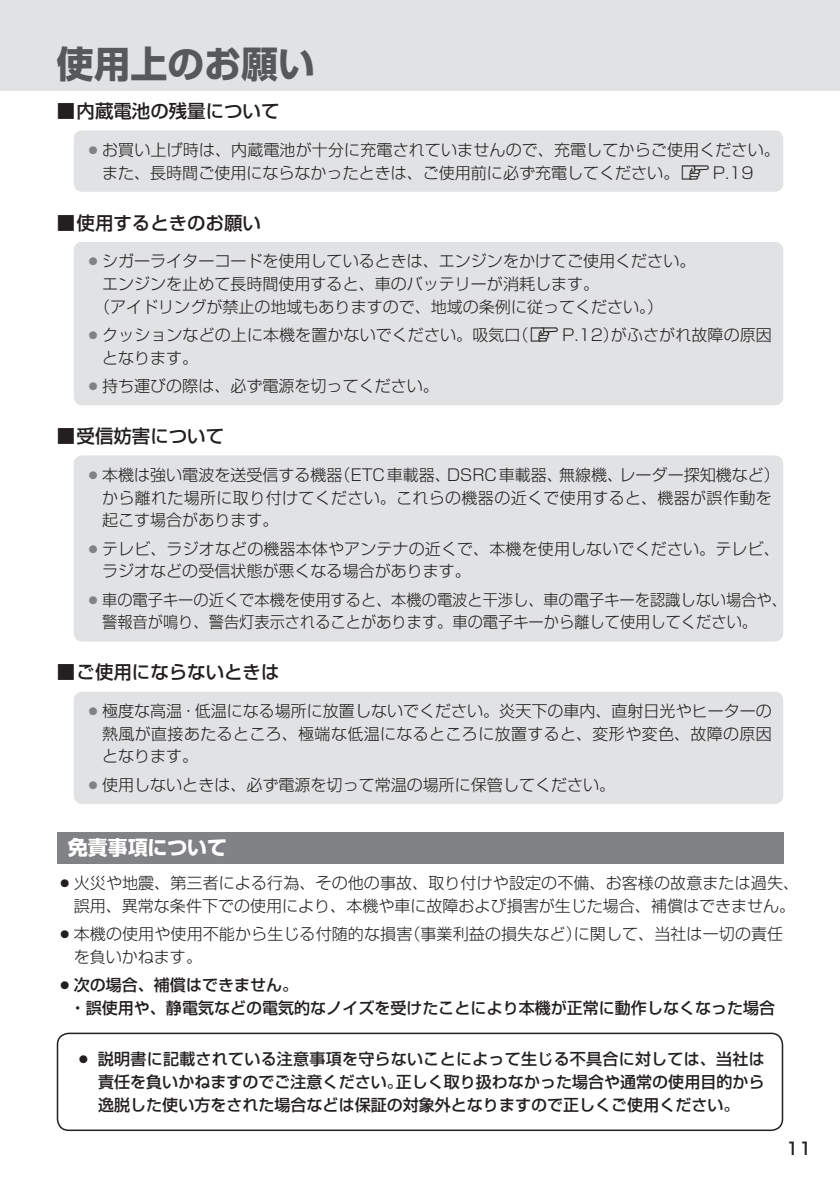
<style>
.page{position:relative;width:840px;height:1191px;background:#fff}
.page>*{position:absolute;margin:0;border:0;box-sizing:border-box;transform-origin:0 0}
.t1{font:36.8px "Shin Go Pro Bold 90 msp RKSJ H";color:#57585a}
.t2{font:19.8px "Shin Go Pro Bold 90 msp RKSJ H";color:#fff}
.t3{font:18.4px "Shin Go Pro Medium 90 msp RKSJ H";color:#231f20}
.t4{font:17px "Shin Go Pro Medium 90 msp RKSJ H";color:#231f20}
.t5{font:16px/22.6px "Shin Go Pro Light 90 msp RKSJ H";color:#231f20}
.t6{font:16px/22.6px "Shin Go Pro Medium 90 msp RKSJ H";color:#231f20;text-align:justify}
.t7{font:16px/22.6px "Shin Go Pro Light 90 msp RKSJ H";color:#231f20;scale:.95 1}
.s1{color:#808285}
.s2{font-family:"MC1";font-size:14.2px}
</style>
<div class="page">
<div style="left:0;top:0;width:839px;height:91px;background:#e1e2e4"></div>
<div style="left:74px;top:130px;width:708px;height:62px;background:#e1e2e4;border-radius:9px"></div>
<div style="left:74px;top:242px;width:708px;height:163px;background:#e1e2e4;border-radius:9px"></div>
<div style="left:74px;top:455px;width:708px;height:186px;background:#e1e2e4;border-radius:9px"></div>
<div style="left:74px;top:691px;width:708px;height:113px;background:#e1e2e4;border-radius:9px"></div>
<div style="left:57px;top:1032px;width:725px;height:99px;border:2px solid #231f20;border-radius:11px"></div>
<div style="left:57px;top:832px;width:725px;height:31px;background:#808285"></div>
<h1 class="t1" style="left:57px;top:50px;width:259px">使用上のお願い</h1>
<p class="t3" style="left:57px;top:104px;width:224px">■内蔵電池の残量について</p>
<p class="t5" style="left:85px;top:141px;width:695px;text-align:center"><span class="s1">○</span>お買い上げ時は、内蔵電池が十分に充電されていませんので、充電してからご使用ください。また、長時間ご使用にならなかったときは、ご使用前に必ず充電してください。<span class="s2">z</span>P.19</p>
<p class="t3" style="left:57px;top:216px;width:206px">■使用するときのお願い</p>
<p class="t5" style="left:85px;top:252px;width:611px"><span class="s1">○</span>シガーライターコードを使用しているときは、エンジンをかけてご使用ください。</p>
<p class="t5" style="left:102px;top:275px;width:498px">エンジンを止めて長時間使用すると、車のバッテリーが消耗します。</p>
<p class="t5" style="left:94px;top:297px;width:570px">（アイドリングが禁止の地域もありますので、地域の条例に従ってください。）</p>
<p class="t5" style="left:102px;top:326px;width:670px;text-indent:-17px"><span class="s1">○</span>クッションなどの上に本機を置かないでください。吸気口（<span class="s2">z</span>P.12）がふさがれ故障の原因となります。</p>
<p class="t5" style="left:85px;top:377px;width:355px"><span class="s1">○</span>持ち運びの際は、必ず電源を切ってください。</p>
<p class="t3" style="left:57px;top:429px;width:169px">■受信妨害について</p>
<p class="t5" style="left:102px;top:466px;width:678px;text-indent:-17px"><span class="s1">○</span>本機は強い電波を送受信する機器（ETC車載器、DSRC車載器、無線機、レーダー探知機など）から離れた場所に取り付けてください。これらの機器の近くで使用すると、機器が誤作動を起こす場合があります。</p>
<p class="t5" style="left:102px;top:539px;width:678px;text-indent:-17px"><span class="s1">○</span>テレビ、ラジオなどの機器本体やアンテナの近くで、本機を使用しないでください。テレビ、ラジオなどの受信状態が悪くなる場合があります。</p>
<p class="t7" style="left:102px;top:590px;width:722px;text-indent:-17px"><span class="s1">○</span>車の電子キーの近くで本機を使用すると、本機の電波と干渉し、車の電子キーを認識しない場合や、警報音が鳴り、警告灯表示されることがあります。車の電子キーから離して使用してください。</p>
<p class="t3" style="left:57px;top:665px;width:224px">■ご使用にならないときは</p>
<p class="t5" style="left:102px;top:702px;width:671px;text-align:justify;text-indent:-17px"><span class="s1">○</span>極度な高温・低温になる場所に放置しないでください。炎天下の車内、直射日光やヒーターの熱風が直接あたるところ、極端な低温になるところに放置すると、変形や変色、故障の原因となります。</p>
<p class="t5" style="left:85px;top:775px;width:531px"><span class="s1">○</span>使用しないときは、必ず電源を切って常温の場所に保管してください。</p>
<p class="t2" style="left:68px;top:840px;width:160px">免責事項について</p>
<p class="t5" style="left:57px;top:873px;width:743px;text-align:right">○火災や地震、第三者による行為、その他の事故、取り付けや設定の不備、お客様の故意または過失、誤用、異常な条件下での使用により、本機や車に故障および損害が生じた場合、補償はできません。</p>
<p class="t5" style="left:74px;top:924px;width:710px;text-indent:-17px">○本機の使用や使用不能から生じる付随的な損害（事業利益の損失など）に関して、当社は一切の責任を負いかねます。</p>
<p class="t6" style="left:70px;top:975px;width:706px;text-indent:-13px">○次の場合、補償はできません。<br>・誤使用や、静電気などの電気的なノイズを受けたことにより本機が正常に動作しなくなった場合</p>
<p class="t6" style="left:98px;top:1050px;width:667px;text-indent:-23px">○ 説明書に記載されている注意事項を守らないことによって生じる不具合に対しては、当社は責任を負いかねますのでご注意ください。正しく取り扱わなかった場合や通常の使用目的から逸脱した使い方をされた場合などは保証の対象外となりますので正しくご使用ください。</p>
<p class="t4" style="left:785px;top:1142px;width:27px">11</p>
</div>
